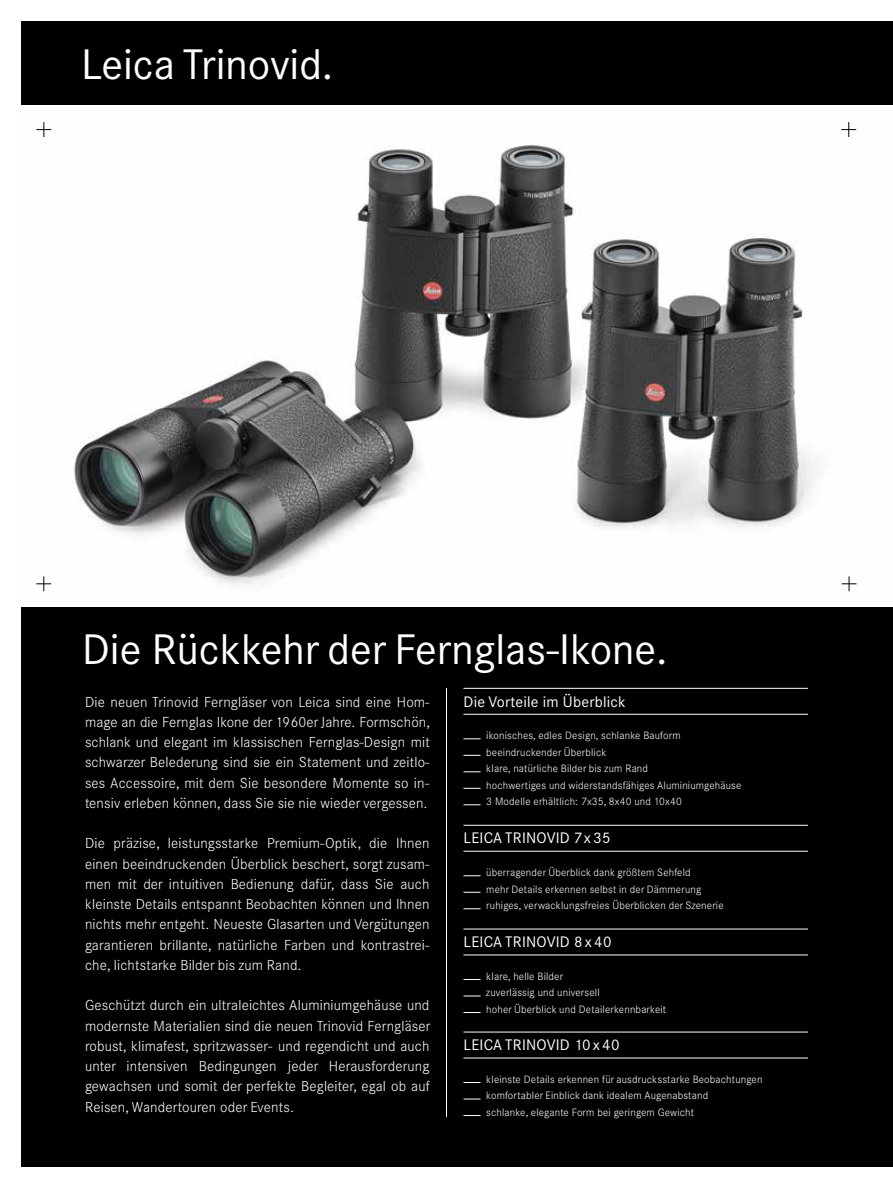
<style>
.page{position:relative;width:893px;height:1188px;background:#fff}
.page>*{position:absolute;margin:0;border:0;box-sizing:border-box;transform-origin:0 0}
.t1{font:42px "Corporate SBQ";color:#fff}
.t2{font:15px "Corporate SBQ";letter-spacing:.015em;color:#fff}
.t3{font:300 14.25px/20.2px "Corporate SBQ";letter-spacing:.01em;color:#fff;text-align:justify}
.t4{font:300 10.5px/16.5px "Corporate SBQ";letter-spacing:.015em;color:#fff}
</style>
<div class="page">
<div style="left:21px;top:21px;width:872px;height:1146px;background:#000"></div>
<img style="left:21px;top:105px;width:872px;height:501px">
<svg style="left:842px;top:576px;width:14px;height:15px"></svg>
<svg style="left:841px;top:122px;width:15px;height:15px"></svg>
<svg style="left:36px;top:122px;width:15px;height:15px"></svg>
<svg style="left:36px;top:576px;width:15px;height:15px"></svg>
<hr style="left:463px;top:714px;width:345px;height:1px;background:#fff">
<hr style="left:463px;top:688px;width:345px;height:1px;background:#fff">
<svg style="left:464px;top:738px;width:17px;height:1px"></svg>
<svg style="left:464px;top:755px;width:17px;height:1px"></svg>
<svg style="left:464px;top:771px;width:17px;height:1px"></svg>
<svg style="left:464px;top:788px;width:17px;height:1px"></svg>
<svg style="left:464px;top:804px;width:17px;height:1px"></svg>
<hr style="left:446px;top:688px;width:1px;height:429px;background:#fff">
<hr style="left:463px;top:851px;width:345px;height:1px;background:#fff">
<hr style="left:463px;top:825px;width:345px;height:1px;background:#fff">
<svg style="left:464px;top:875px;width:17px;height:1px"></svg>
<svg style="left:464px;top:892px;width:17px;height:1px"></svg>
<svg style="left:464px;top:908px;width:17px;height:1px"></svg>
<hr style="left:463px;top:955px;width:345px;height:1px;background:#fff">
<hr style="left:463px;top:929px;width:345px;height:1px;background:#fff">
<svg style="left:464px;top:979px;width:17px;height:1px"></svg>
<svg style="left:464px;top:996px;width:17px;height:1px"></svg>
<svg style="left:464px;top:1012px;width:17px;height:1px"></svg>
<hr style="left:463px;top:1058px;width:345px;height:1px;background:#fff">
<hr style="left:463px;top:1032px;width:345px;height:1px;background:#fff">
<svg style="left:464px;top:1082px;width:17px;height:1px"></svg>
<svg style="left:464px;top:1099px;width:17px;height:1px"></svg>
<svg style="left:464px;top:1115px;width:17px;height:1px"></svg>
<h1 class="t1" style="left:81px;top:40px;width:254px">Leica Trinovid.</h1>
<h1 class="t1" style="left:82px;top:625px;width:587px">Die Rückkehr der Fernglas-Ikone.</h1>
<p class="t3" style="left:85px;top:692px;width:346px">Die neuen Trinovid Ferngläser von Leica sind eine Hom&shy;mage an die Fernglas Ikone der 1960er Jahre. Formschön, schlank und elegant im klassischen Fernglas-Design mit schwarzer Belederung sind sie ein Statement und zeitlo&shy;ses Accessoire, mit dem Sie besondere Momente so in&shy;tensiv erleben können, dass Sie sie nie wieder vergessen.</p>
<p class="t3" style="left:85px;top:833px;width:346px">Die präzise, leistungsstarke Premium-Optik, die Ihnen einen beeindruckenden Überblick beschert, sorgt zusam&shy;men mit der intuitiven Bedienung dafür, dass Sie auch kleinste Details entspannt Beobachten können und Ihnen nichts mehr entgeht. Neueste Glasarten und Vergütungen garantieren brillante, natürliche Farben und kontrastrei&shy;che, lichtstarke Bilder bis zum Rand.</p>
<p class="t3" style="left:85px;top:995px;width:347px">Geschützt durch ein ultraleichtes Aluminiumgehäuse und modernste Materialien sind die neuen Trinovid Ferngläser robust, klimafest, spritzwasser- und regendicht und auch unter intensiven Bedingungen jeder Herausforderung gewachsen und somit der perfekte Begleiter, egal ob auf Reisen, Wandertouren oder Events.</p>
<p class="t2" style="left:464px;top:692px;width:164px">Die Vorteile im Überblick</p>
<p class="t4" style="left:486px;top:727px;width:257px">ikonisches, edles Design, schlanke Bauform beeindruckender Überblick<br>klare, natürliche Bilder bis zum Rand<br>hochwertiges und widerstandsfähiges Aluminiumgehäuse 3 Modelle erhältlich: 7x35, 8x40 und 10x40</p>
<p class="t2" style="left:464px;top:829px;width:149px">LEICA TRINOVID 7x 35</p>
<p class="t4" style="left:486px;top:864px;width:239px">überragender Überblick dank größtem Sehfeld<br>mehr Details erkennen selbst in der Dämmerung ruhiges, verwacklungsfreies Überblicken der Szenerie</p>
<p class="t2" style="left:464px;top:933px;width:149px">LEICA TRINOVID 8 x 40</p>
<p class="t4" style="left:486px;top:968px;width:182px">klare, helle Bilder<br>zuverlässig und universell<br>hoher Überblick und Detailerkennbarkeit</p>
<p class="t2" style="left:464px;top:1036px;width:157px">LEICA TRINOVID 10 x 40</p>
<p class="t4" style="left:486px;top:1071px;width:278px">kleinste Details erkennen für ausdrucksstarke Beobachtungen komfortabler Einblick dank idealem Augenabstand<br>schlanke, elegante Form bei geringem Gewicht</p>
</div>
